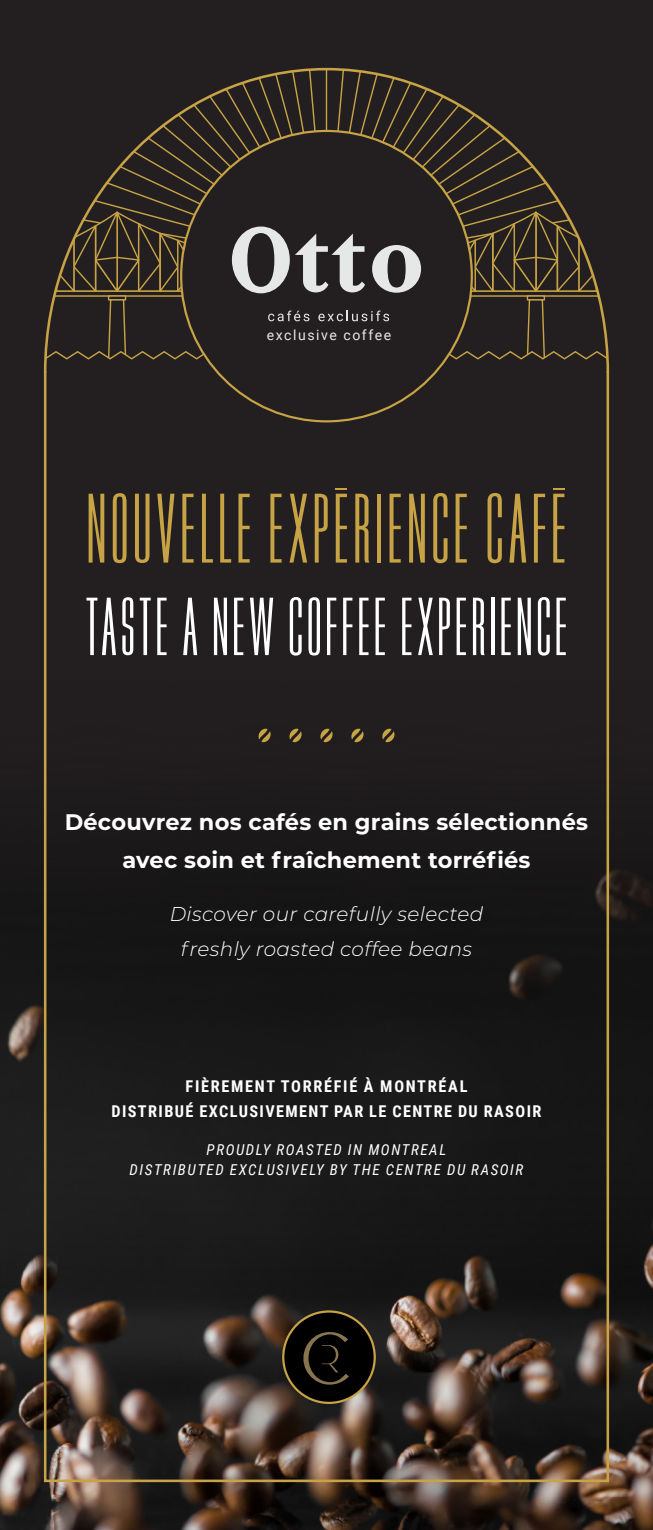
<style>
.page{position:relative;width:653px;height:1530px;background:#fff}
.page>*{position:absolute;margin:0;border:0;box-sizing:border-box;transform-origin:0 0}
.t1{font:104.5px "Bee Two";letter-spacing:.03em;color:#c7a345;scale:1.15 1}
.t2{font:87px "Bee Two";letter-spacing:.03em;color:#fff;scale:1.15 1}
.t3{font:700 22.5px/37.5px "Montserrat";letter-spacing:.01em;color:#fff;text-align:center}
.t4{font:italic 300 20px/35.2px "Montserrat";letter-spacing:.02em;color:#fff;text-align:center}
.t5{font:700 16.25px/25px "Roboto Condensed";letter-spacing:.085em;color:#fff;text-align:center}
.t6{font:italic 15px/20px "Roboto Condensed";letter-spacing:.105em;color:#fff;text-align:center}
.t7{font:14px "Roboto";letter-spacing:.11em;color:#e6e7e9}
</style>
<div class="page">
<div style="left:0;top:0;width:652px;height:1530px;background:#231f20"></div>
<img style="left:0;top:682px;width:652px;height:848px">
<div style="left:283px;top:1312px;width:91px;height:91px;background:#000;border-radius:50%"></div>
<div style="left:282px;top:1310px;width:94px;height:94px;border:2px solid #c7a345;border-radius:50%"></div>
<svg style="left:258px;top:729px;width:13px;height:13px"></svg>
<svg style="left:289px;top:729px;width:13px;height:13px"></svg>
<svg style="left:320px;top:729px;width:13px;height:13px"></svg>
<svg style="left:351px;top:729px;width:13px;height:13px"></svg>
<svg style="left:382px;top:729px;width:13px;height:13px"></svg>
<svg style="left:43px;top:67px;width:567px;height:308px"></svg>
<div style="left:181px;top:131px;width:290px;height:290px;background:#231f20;border-radius:50%"></div>
<svg style="left:45px;top:206px;width:562px;height:164px"></svg>
<div style="left:44px;top:370px;width:565px;height:1112px;border:3px solid #c7a345"></div>
<svg style="left:303px;top:1332px;width:46px;height:53px"></svg>
<svg style="left:336px;top:488px;width:11px;height:2px"></svg>
<svg style="left:553px;top:488px;width:11px;height:2px"></svg>
<p class="t7" style="left:267px;top:325px;width:126px">exclusive coffee</p>
<p class="t1" style="left:86px;top:474px;width:419px">NOUVELLE EXPERIENCE CAFE</p>
<p class="t2" style="left:85px;top:581px;width:421px">TASTE A NEW COFFEE EXPERIENCE</p>
<p class="t3" style="left:65px;top:802px;width:525px">Découvrez nos cafés en grains sélectionnés avec soin et fraîchement torréfiés</p>
<p class="t4" style="left:170px;top:896px;width:315px">Discover our carefully selected freshly roasted coffee beans</p>
<p class="t5" style="left:111px;top:1073px;width:431px">FIÈREMENT TORRÉFIÉ À MONTRÉAL<br>DISTRIBUÉ EXCLUSIVEMENT PAR LE CENTRE DU RASOIR</p>
<p class="t6" style="left:130px;top:1139px;width:395px">PROUDLY ROASTED IN MONTREAL<br>DISTRIBUTED EXCLUSIVELY BY THE CENTRE DU RASOIR</p>
</div>
